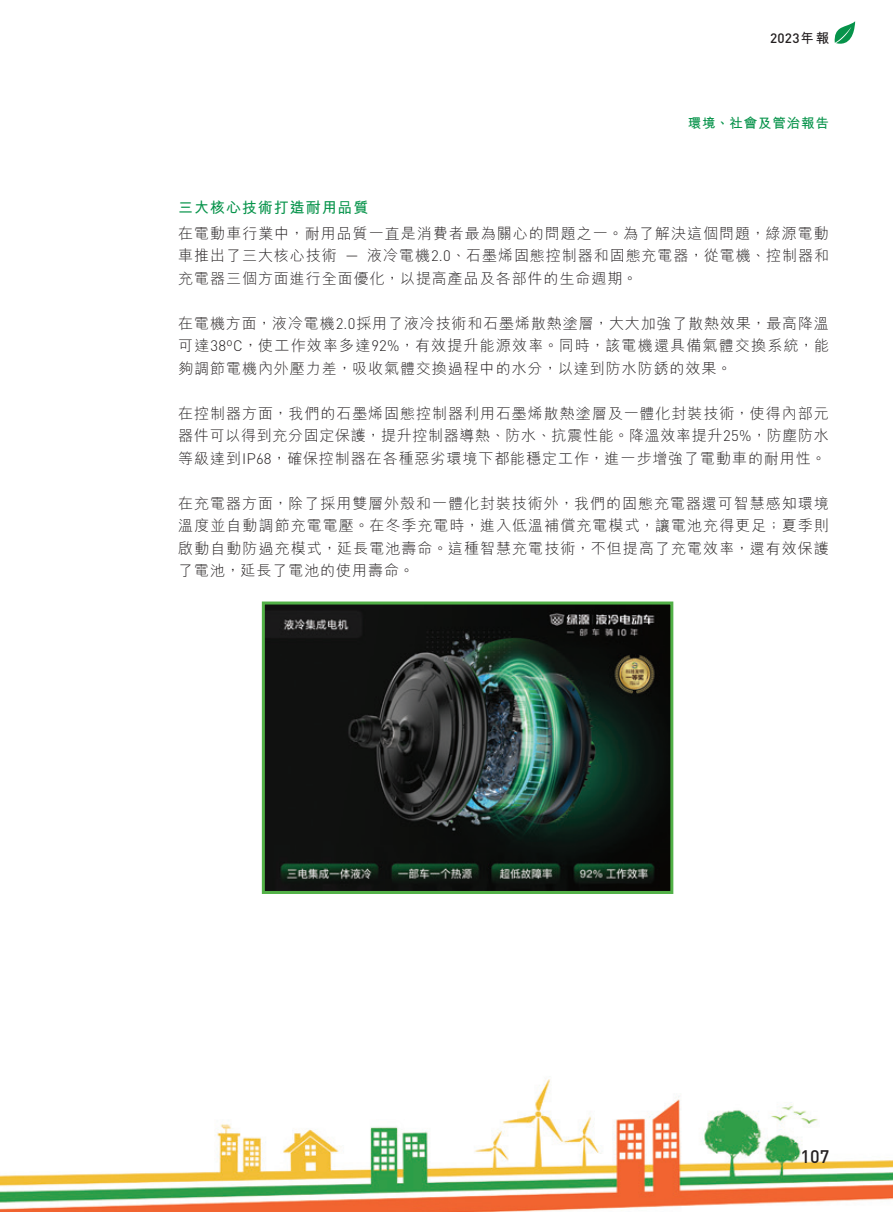
<style>
.page{position:relative;width:893px;height:1212px;background:#fff}
.page>*{position:absolute;margin:0;border:0;box-sizing:border-box;transform-origin:0 0}
.t1{font:500 18px "DIN Pro";color:#231f20}
._01_Body_Text{font:300 15px/22.5px "M Hei HK";letter-spacing:.065em;color:#231f20;text-align:justify}
._05_____H3{font:700 15px "M Hei HK";letter-spacing:.06em;color:#06934a}
.t2{font:700 13.5px "M Hei HK";letter-spacing:.06em;color:#06934a}
.t3{font:500 13.5px "DIN Pro";color:#231f20}
.s1{font-family:"M Hei HK";font-weight:700}
.s2{font-family:"DIN Pro"}
</style>
<div class="page">
<img style="left:0;top:21px;width:893px;height:1191px">
<svg style="left:834px;top:21px;width:21px;height:23px"></svg>
<img style="left:266px;top:605px;width:403px;height:285px">
<div style="left:262px;top:601px;width:411px;height:293px;border:3px solid #52b147"></div>
<p class="t3" style="left:770px;top:29px;width:61px">2023<span class="s1">年報</span></p>
<p class="t2" style="left:688px;top:113px;width:143px">環境、社會及管治報告</p>
<p class="_05_____H3" style="left:178px;top:197px;width:192px">三大核心技術打造耐用品質</p>
<p class="_01_Body_Text" style="left:178px;top:221px;width:652px">在電動車行業中，耐用品質一直是消費者最為關心的問題之一。為了解決這個問題，綠源電動車推出了三大核心技術 <span class="s2">—</span> 液冷電機<span class="s2">2.0</span>、石墨烯固態控制器和固態充電器，從電機、控制器和充電器三個方面進行全面優化，以提高產品及各部件的生命週期。</p>
<p class="_01_Body_Text" style="left:178px;top:311px;width:652px">在電機方面，液冷電機<span class="s2">2.0</span>採用了液冷技術和石墨烯散熱塗層，大大加強了散熱效果，最高降溫可達<span class="s2">38ºC</span>，使工作效率多達<span class="s2">92%</span>，有效提升能源效率。同時，該電機還具備氣體交換系統，能夠調節電機內外壓力差，吸收氣體交換過程中的水分，以達到防水防銹的效果。</p>
<p class="_01_Body_Text" style="left:178px;top:401px;width:652px">在控制器方面，我們的石墨烯固態控制器利用石墨烯散熱塗層及一體化封裝技術，使得內部元器件可以得到充分固定保護，提升控制器導熱、防水、抗震性能。降溫效率提升<span class="s2">25%</span>，防塵防水等級達到<span class="s2">IP68</span>，確保控制器在各種惡劣環境下都能穩定工作，進一步增強了電動車的耐用性。</p>
<p class="_01_Body_Text" style="left:178px;top:491px;width:652px">在充電器方面，除了採用雙層外殼和一體化封裝技術外，我們的固態充電器還可智慧感知環境溫度並自動調節充電電壓。在冬季充電時，進入低溫補償充電模式，讓電池充得更足；夏季則啟動自動防過充模式，延長電池壽命。這種智慧充電技術，不但提高了充電效率，還有效保護了電池，延長了電池的使用壽命。</p>
<p class="t1" style="left:800px;top:1144px;width:30px">107</p>
</div>
